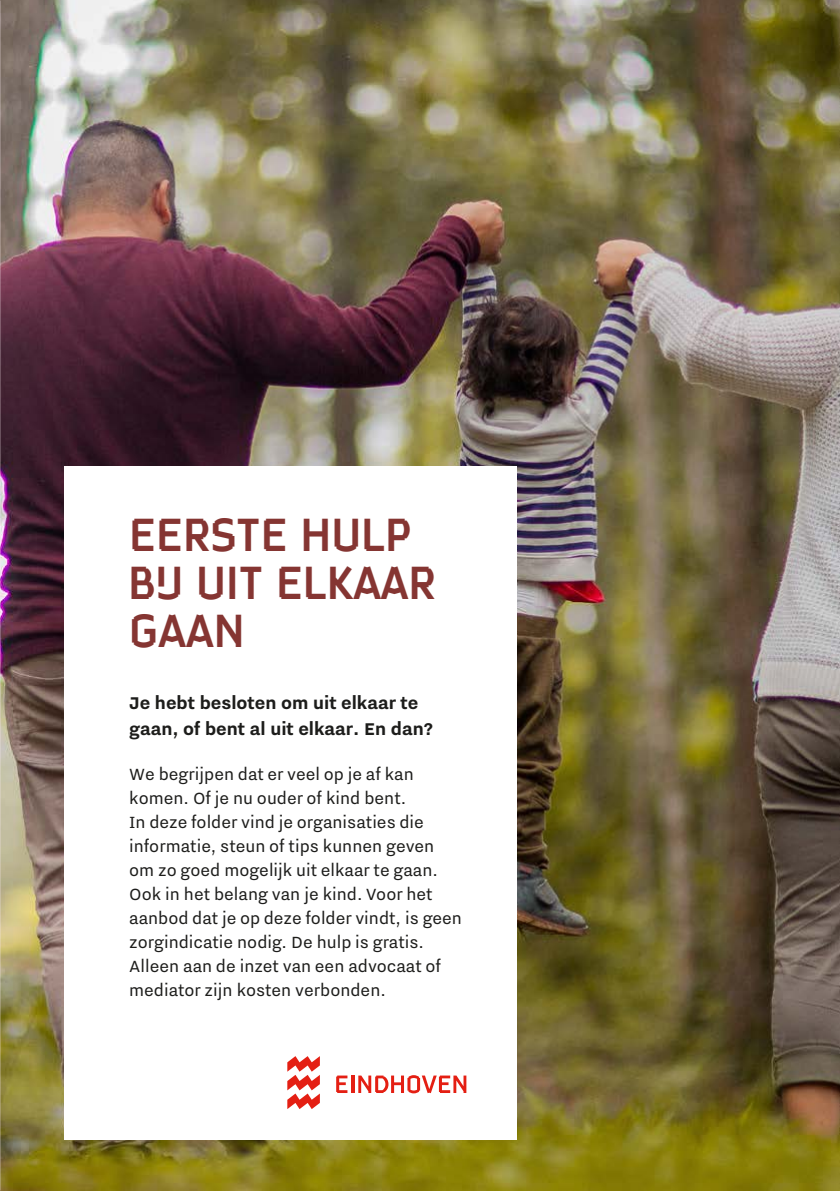
<style>
.page{position:relative;width:840px;height:1191px;background:#fff}
.page>*{position:absolute;margin:0;border:0;box-sizing:border-box;transform-origin:0 0}
.body_P{font:46.4px/48.2px "Eindhoven Type";color:#853532}
.body_P-2{font:700 21px/25.2px "Nitti Eindhoven";color:#1d1d1b}
.body_P-3{font:20px/24px "Nitti Eindhoven";color:#1d1d1b}
</style>
<div class="page">
<img style="left:0;top:0;width:839px;height:1191px">
<div style="left:65px;top:466px;width:451px;height:673px;background:#fff"></div>
<svg style="left:287px;top:1056px;width:33px;height:53px"></svg>
<svg style="left:336px;top:1075px;width:11px;height:18px"></svg>
<hr style="left:351px;top:1075px;width:3px;height:18px;background:#e41f13">
<svg style="left:358px;top:1075px;width:108px;height:18px"></svg>
<p class="body_P" style="left:129px;top:510px;width:308px">EERSTE HULP<br>BIJ UIT ELKAAR<br>GAAN</p>
<p class="body_P-2" style="left:129px;top:690px;width:305px">Je hebt besloten om uit elkaar te gaan, of bent al uit elkaar. En dan?</p>
<p class="body_P-3" style="left:129px;top:762px;width:334px">We begrijpen dat er veel op je af kan komen. Of je nu ouder of kind bent.<br>In deze folder vind je organisaties die informatie, steun of tips kunnen geven om zo goed mogelijk uit elkaar te gaan.<br>Ook in het belang van je kind. Voor het aanbod dat je op deze folder vindt, is geen zorgindicatie nodig. De hulp is gratis.<br>Alleen aan de inzet van een advocaat of mediator zijn kosten verbonden.</p>
</div>
